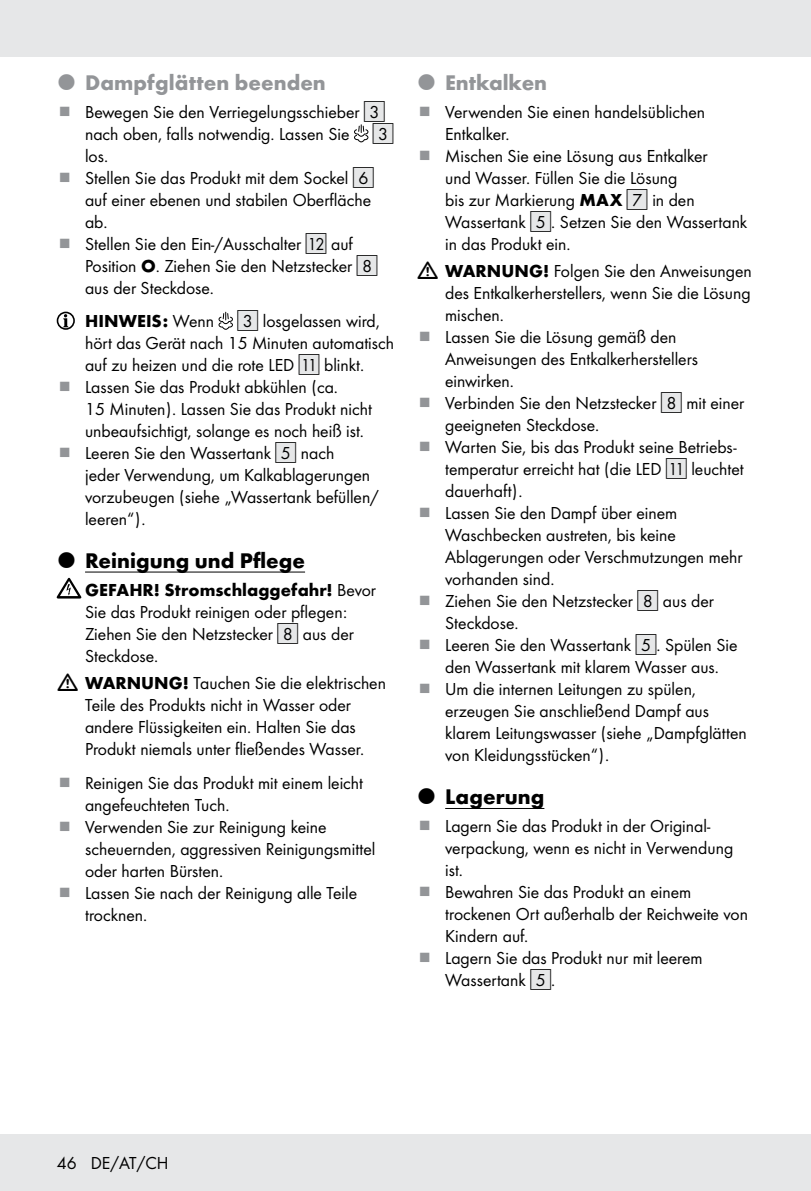
<style>
.page{position:relative;width:811px;height:1191px;background:#fff}
.page>*{position:absolute;margin:0;border:0;box-sizing:border-box;transform-origin:0 0}
.t1{font:700 22px "Futura";color:#939598}
.t2{font:700 22px "Futura";color:#000}
.t3{font:18px/22px "Futura Boo";color:#000}
.t4{font:700 18px "Futura";color:#000}
.t5{font:15.8px "IMP Lidl Num Box";color:#000}
.s1{font-family:"IMP Lidl Num Box";font-size:15.8px;color:#e6e7e8}
.s2{font-family:"IMP Lidl Num Box";font-size:15.8px}
.s3{color:#e6e7e8}
.s4{font-family:"Futura";font-weight:700}
.s5{font-family:"Futura Boo";font-weight:400}
</style>
<div class="page">
<div style="left:0;top:1134px;width:811px;height:57px;background:#e6e7e8"></div>
<div style="left:0;top:0;width:811px;height:57px;background:#e6e7e8"></div>
<hr style="left:85px;top:571px;width:220px;height:1px;background:#000">
<svg style="left:354px;top:124px;width:14px;height:18px"></svg>
<div style="left:57px;top:312px;width:18px;height:18px;border:2px solid #000;border-radius:50%"></div>
<svg style="left:63px;top:314px;width:5px;height:13px"></svg>
<svg style="left:218px;top:312px;width:15px;height:18px"></svg>
<svg style="left:57px;top:578px;width:24px;height:20px"></svg>
<hr style="left:445px;top:808px;width:99px;height:1px;background:#000">
<p class="t1" style="left:85px;top:66px;width:242px">Dampfglätten beenden</p>
<p class="t3" style="left:85px;top:100px;width:301px">Bewegen Sie den Verriegelungsschieber <span class="s1">[</span><span class="s2">3] </span>nach oben, falls notwendig. Lassen Sie</p>
<p class="t5" style="left:373px;top:123px;width:22px"><span class="s3">[</span>3]</p>
<p class="t3" style="left:85px;top:144px;width:294px">los.<br>Stellen Sie das Produkt mit dem Sockel <span class="s1">[</span><span class="s2">6] </span>auf einer ebenen und stabilen Oberfläche ab.<br>Stellen Sie den Ein-/Ausschalter <span class="s1">[</span><span class="s2">12]</span> auf<br>Position <span class="s4">O</span>. Ziehen Sie den Netzstecker <span class="s1">[</span><span class="s2">8] </span>aus der Steckdose.</p>
<p class="t4" style="left:85px;top:308px;width:130px">HINWEIS: <span class="s5">Wenn</span></p>
<p class="t3" style="left:85px;top:309px;width:310px;text-indent:152px"><span class="s1">[</span><span class="s2">3]</span> losgelassen wird, hört das Gerät nach 15 Minuten automatisch auf zu heizen und die rote LED <span class="s1">[</span><span class="s2">11]</span> blinkt.<br>Lassen Sie das Produkt abkühlen (ca.<br>15 Minuten). Lassen Sie das Produkt nicht unbeaufsichtigt, solange es noch heiß ist.<br>Leeren Sie den Wassertank <span class="s1">[</span><span class="s2">5]</span> nach<br>jeder Verwendung, um Kalkablagerungen vorzubeugen (siehe „Wassertank befüllen/ leeren“).</p>
<p class="t2" style="left:85px;top:544px;width:221px">Reinigung und Pflege</p>
<p class="t4" style="left:85px;top:576px;width:292px">GEFAHR! Stromschlaggefahr! <span class="s5">Bevor</span></p>
<p class="t3" style="left:85px;top:600px;width:270px">Sie das Produkt reinigen oder pflegen:<br>Ziehen Sie den Netzstecker <span class="s1">[</span><span class="s2">8]</span> aus der<br>Steckdose.</p>
<p class="t3" style="left:85px;top:671px;width:302px"><span class="s4">WARNUNG!</span> Tauchen Sie die elektrischen Teile des Produkts nicht in Wasser oder andere Flüssigkeiten ein. Halten Sie das Produkt niemals unter fließendes Wasser.</p>
<p class="t3" style="left:85px;top:771px;width:292px">Reinigen Sie das Produkt mit einem leicht angefeuchteten Tuch.<br>Verwenden Sie zur Reinigung keine scheuernden, aggressiven Reinigungsmittel oder harten Bürsten.<br>Lassen Sie nach der Reinigung alle Teile trocknen.</p>
<p class="t1" style="left:445px;top:66px;width:103px">Entkalken</p>
<p class="t3" style="left:445px;top:100px;width:304px">Verwenden Sie einen handelsüblichen<br>Entkalker.<br>Mischen Sie eine Lösung aus Entkalker<br>und Wasser. Füllen Sie die Lösung<br>bis zur Markierung <span class="s4">MAX</span> <span class="s1">[</span><span class="s2">7]</span> in den<br>Wassertank <span class="s1">[</span><span class="s2">5]</span>. Setzen Sie den Wassertank in das Produkt ein.</p>
<p class="t3" style="left:445px;top:259px;width:308px"><span class="s4">WARNUNG!</span> Folgen Sie den Anweisungen des Entkalkerherstellers, wenn Sie die Lösung mischen.<br>Lassen Sie die Lösung gemäß den<br>Anweisungen des Entkalkerherstellers einwirken.<br>Verbinden Sie den Netzstecker <span class="s1">[</span><span class="s2">8]</span> mit einer geeigneten Steckdose.<br>Warten Sie, bis das Produkt seine Betriebs&shy;temperatur erreicht hat (die LED <span class="s1">[</span><span class="s2">11]</span> leuchtet dauerhaft).<br>Lassen Sie den Dampf über einem<br>Waschbecken austreten, bis keine<br>Ablagerungen oder Verschmutzungen mehr vorhanden sind.<br>Ziehen Sie den Netzstecker <span class="s1">[</span><span class="s2">8]</span> aus der<br>Steckdose.<br>Leeren Sie den Wassertank <span class="s1">[</span><span class="s2">5]</span>. Spülen Sie den Wassertank mit klarem Wasser aus.<br>Um die internen Leitungen zu spülen, erzeugen Sie anschließend Dampf aus klarem Leitungswasser (siehe „Dampfglätten von Kleidungsstücken“).</p>
<p class="t2" style="left:445px;top:781px;width:101px">Lagerung</p>
<p class="t3" style="left:445px;top:814px;width:304px">Lagern Sie das Produkt in der Original&shy;verpackung, wenn es nicht in Verwendung ist.<br>Bewahren Sie das Produkt an einem trockenen Ort außerhalb der Reichweite von<br>Kindern auf.<br>Lagern Sie das Produkt nur mit leerem<br>Wassertank <span class="s1">[</span><span class="s2">5]</span>.</p>
<p class="t3" style="left:57px;top:1151px;width:113px">46 DE/AT/CH</p>
</div>
